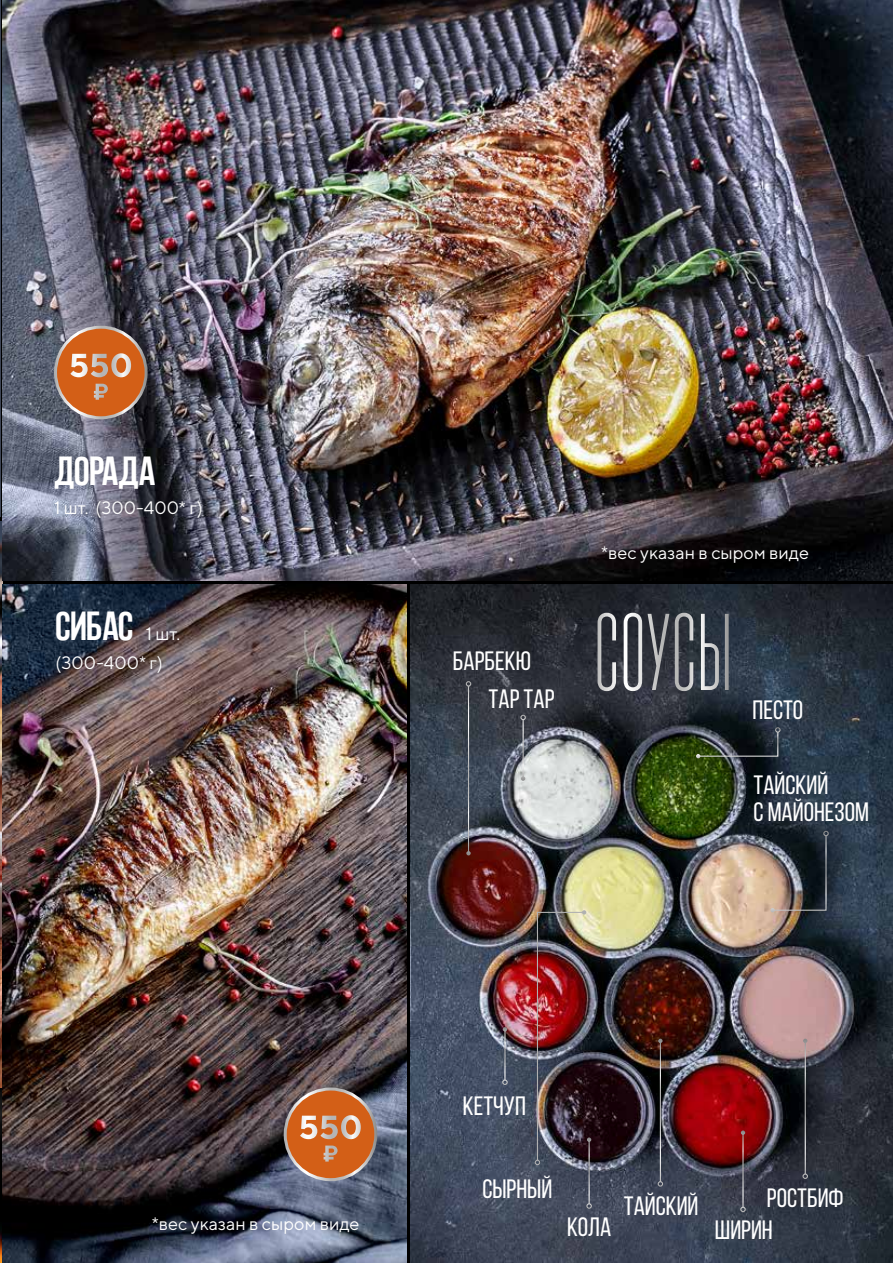
<style>
.page{position:relative;width:893px;height:1263px;background:#fff}
.page>*{position:absolute;margin:0;border:0;box-sizing:border-box;transform-origin:0 0}
.t1{font:108.9px "TT Bluescreens";color:#fff}
.t2{font:40.5px "AA Bebas Neue";color:#fff}
.t3{font:700 32.85px "TT Norms";color:#fff}
.t4{font:26.55px/26.2px "Bebas Neue";color:#fff}
.t5{font:700 22.95px "TT Norms";color:#fff}
.t6{font:18px/28.5px "TT Norms";color:#fff}
</style>
<div class="page">
<img style="left:0;top:1087px;width:3px;height:176px">
<img style="left:0;top:521px;width:3px;height:566px">
<hr style="left:0;top:0;width:1px;height:517px;background:#3d4454">
<img style="left:3px;top:0;width:890px;height:580px">
<img style="left:3px;top:585px;width:403px;height:678px">
<div style="left:285px;top:1089px;width:91px;height:91px;background:#d35f17;border-radius:50%"></div>
<div style="left:284px;top:1087px;width:93px;height:94px;border:3px solid #fff;border-radius:50%"></div>
<div style="left:55px;top:327px;width:91px;height:91px;background:#d35f17;border-radius:50%"></div>
<div style="left:54px;top:326px;width:94px;height:93px;border:3px solid #fff;border-radius:50%"></div>
<img style="left:410px;top:585px;width:483px;height:678px">
<hr style="left:468px;top:686px;width:1px;height:167px;background:#fff">
<svg style="left:466px;top:851px;width:5px;height:4px"></svg>
<svg style="left:466px;top:681px;width:5px;height:5px"></svg>
<hr style="left:589px;top:1140px;width:1px;height:64px;background:#fff">
<svg style="left:586px;top:1203px;width:6px;height:6px"></svg>
<hr style="left:660px;top:1041px;width:1px;height:141px;background:#fff">
<svg style="left:658px;top:1039px;width:5px;height:4px"></svg>
<svg style="left:658px;top:1181px;width:5px;height:5px"></svg>
<hr style="left:805px;top:1041px;width:1px;height:133px;background:#fff">
<svg style="left:803px;top:1039px;width:4px;height:4px"></svg>
<svg style="left:802px;top:1173px;width:6px;height:6px"></svg>
<hr style="left:742px;top:1133px;width:2px;height:74px;background:#fff">
<svg style="left:741px;top:1130px;width:4px;height:5px"></svg>
<svg style="left:740px;top:1207px;width:6px;height:5px"></svg>
<hr style="left:523px;top:720px;width:1px;height:58px;background:#fff">
<svg style="left:521px;top:776px;width:4px;height:5px"></svg>
<svg style="left:520px;top:715px;width:6px;height:5px"></svg>
<hr style="left:504px;top:1029px;width:1px;height:51px;background:#fff">
<svg style="left:503px;top:1027px;width:4px;height:4px"></svg>
<svg style="left:502px;top:1079px;width:6px;height:6px"></svg>
<svg style="left:696px;top:727px;width:84px;height:31px;background:#2f3837"></svg>
<img style="left:770px;top:831px;width:59px;height:81px">
<img style="left:535px;top:910px;width:56px;height:255px">
<h3 class="t3" style="left:69px;top:345px;width:66px">550</h3>
<p class="t5" style="left:93px;top:377px;width:17px">₽</p>
<h2 class="t2" style="left:54px;top:449px;width:103px">Дорада</h2>
<p class="t6" style="left:54px;top:493px;width:150px">1 шт. (300-400* г)</p>
<h2 class="t2" style="left:55px;top:604px;width:79px">Сибас</h2>
<p class="t6" style="left:55px;top:619px;width:126px;text-indent:90px">1 шт. (300-400* г)</p>
<h3 class="t4" style="left:453px;top:648px;width:80px">Барбекю</h3>
<h3 class="t4" style="left:489px;top:686px;width:68px">Тар тар</h3>
<p class="t6" style="left:601px;top:538px;width:209px">*вес указан в сыром виде</p>
<h1 class="t1" style="left:593px;top:593px;width:141px">СОУСЫ</h1>
<h3 class="t4" style="left:753px;top:696px;width:52px">Песто</h3>
<h3 class="t4" style="left:753px;top:772px;width:117px">Тайский<br>с майонезом</h3>
<h3 class="t3" style="left:298px;top:1106px;width:66px">550</h3>
<p class="t5" style="left:323px;top:1139px;width:17px">₽</p>
<p class="t6" style="left:152px;top:1209px;width:209px">*вес указан в сыром виде</p>
<h3 class="t4" style="left:463px;top:1093px;width:64px">Кетчуп</h3>
<h3 class="t4" style="left:482px;top:1175px;width:71px">Сырный</h3>
<h3 class="t4" style="left:567px;top:1214px;width:46px">Кола</h3>
<h3 class="t4" style="left:624px;top:1192px;width:76px">Тайский</h3>
<h3 class="t4" style="left:767px;top:1185px;width:78px">Ростбиф</h3>
<h3 class="t4" style="left:715px;top:1217px;width:59px">Ширин</h3>
</div>
